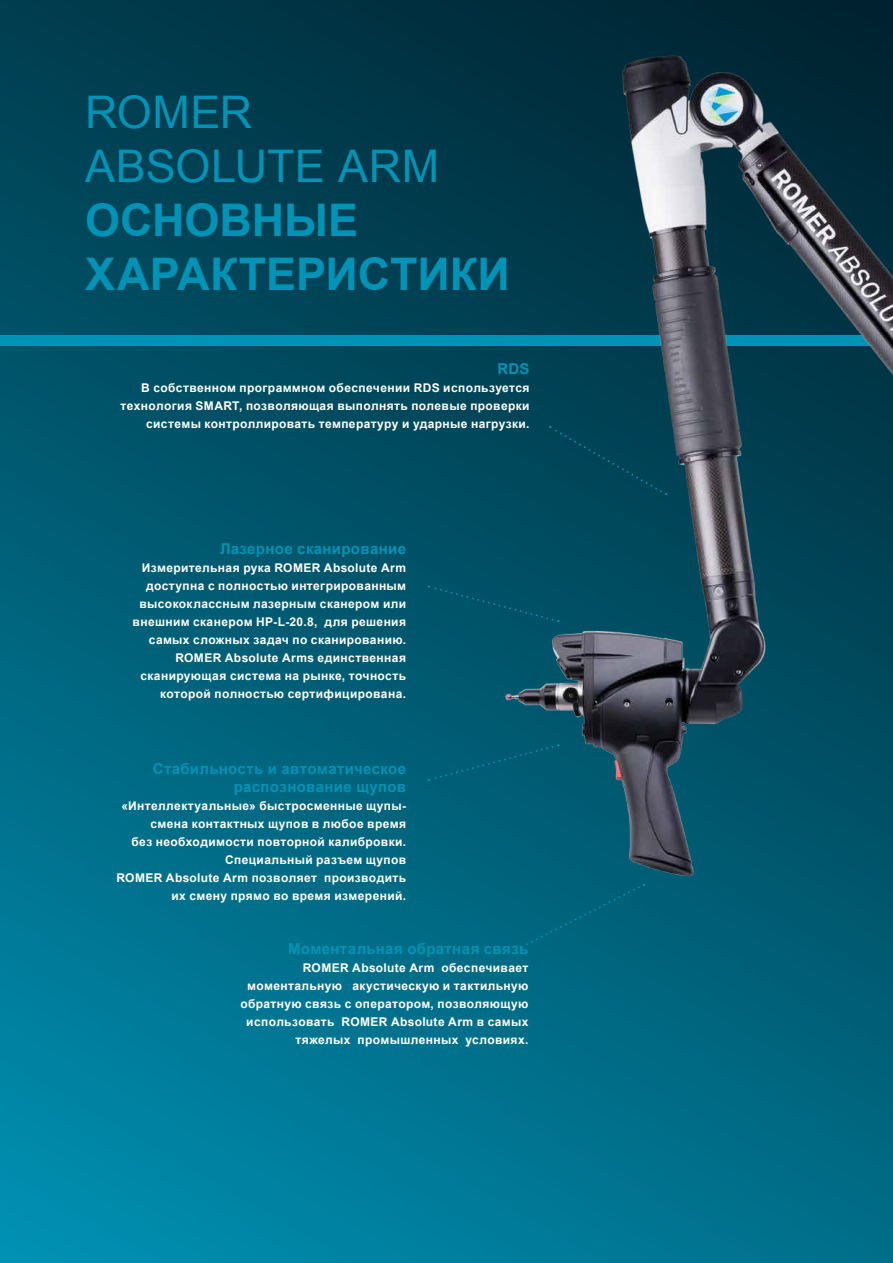
<style>
.page{position:relative;width:893px;height:1263px;background:#fff}
.page>*{position:absolute;margin:0;border:0;box-sizing:border-box;transform-origin:0 0}
.t1{font:700 45px/54px "Arial";color:#0093b6}
.t2{font:45px/54px "Arial";color:#0093b6}
.t3{font:700 15px/18px "Arial";letter-spacing:.02em;color:#0093b6;text-align:right}
.t4{font:700 12px/18px "Arial";letter-spacing:.03em;color:#fff;text-align:right}
</style>
<div class="page">
<div style="left:0;top:0;width:893px;height:1263px;background:linear-gradient(to bottom,#003343,#0088a8)"></div>
<div style="left:0;top:335px;width:893px;height:11px;background:#0093b6"></div>
<img style="left:490px;top:43px;width:403px;height:1220px">
<div style="left:428px;top:744px;width:131px;height:37px;background:#005c74"></div>
<div style="left:550px;top:426px;width:117px;height:69px;background:#004458"></div>
<div style="left:428px;top:585px;width:131px;height:37px;background:#005167"></div>
<div style="left:521px;top:884px;width:123px;height:65px;background:#00637c"></div>
<h1 class="t2" style="left:85px;top:86px;width:317px">ROMER<br>ABSO LUTE ARM</h1>
<h1 class="t1" style="left:85px;top:195px;width:275px">ОСНОВНЫЕ<br>Хара</h1>
<h1 class="t1" style="left:210px;top:249px;width:58px">ктер</h1>
<h1 class="t1" style="left:326px;top:249px;width:186px">истики</h1>
<p class="t3" style="left:497px;top:360px;width:34px">RDS</p>
<p class="t4" style="left:121px;top:379px;width:410px">В собственном программном обеспечении RDS используется технология SMART, позволяющая выполнять полевые проверки системы контроллировать температуру и ударные нагрузки.</p>
<p class="t3" style="left:220px;top:541px;width:188px">Лазерное сканирование</p>
<p class="t4" style="left:133px;top:560px;width:275px">Измерительная рука ROMER Absolute Arm доступна с полностью интегрированным высококлассным лазерным сканером или внешним сканером HP-L-20.8, для решения самых сложных задач по сканированию.<br>ROMER Absolute Arms единственная сканирующая система на рынке, точность которой полностью сертифицирована.</p>
<p class="t3" style="left:153px;top:760px;width:255px">Стабильность и автоматическое распознование щупов</p>
<p class="t4" style="left:117px;top:797px;width:291px">«Интеллектуальные» быстросменные щупы&shy;смена контактных щупов в любое время<br>без необходимости повторной калибровки.<br>Специальный разъем щупов<br>ROMER Absolute Arm позволяет производить их смену прямо во время измерений.</p>
<p class="t3" style="left:288px;top:940px;width:242px">Моментальная обратная связь</p>
<p class="t4" style="left:240px;top:959px;width:289px">ROMER Absolute Arm обеспечивает моментальную акустическую и тактильную обратную связь с оператором, позволяющую использовать ROMER Absolute Arm в самых тяжелых промышленных условиях.</p>
</div>
